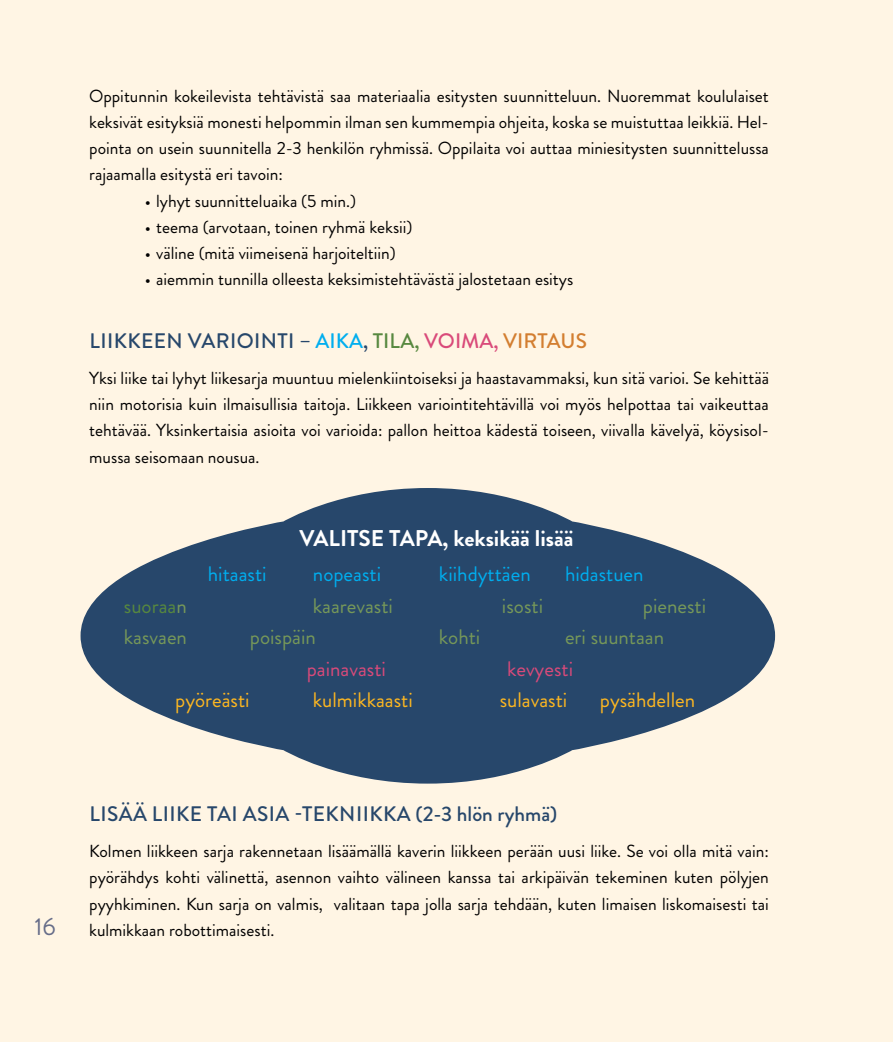
<style>
.page{position:relative;width:893px;height:1042px;background:#fff4e2}
.page>*{position:absolute;margin:0;border:0;box-sizing:border-box;transform-origin:0 0}
.t1{font:24.5px "Brandon Grotesque";color:#666d89}
.t2{font:700 22.75px "Brandon Grotesque";color:#fff}
.t3{font:21px "Brandon Grotesque";color:#769859}
.t4{font:500 21px "Brandon Grotesque";color:#27476b}
.t5{font:500 21px "Brandon Grotesque";letter-spacing:.02em;color:#27476b}
.t6{font:21px "Brandon Grotesque";color:#fdb721}
.t7{font:21px "Brandon Grotesque";color:#00aeef}
.t8{font:21px "Brandon Grotesque";color:#d94a7a}
.t9{font:21px "Brandon Grotesque";color:#57883f}
.t10{font:17.5px/26.2px "Brandon Grotesque";color:#000;text-align:justify}
.s1{color:#00aeef}
.s2{color:#57883f}
.s3{color:#d94a7a}
.s4{color:#d37e30}
.s5{color:#27476b}
.s6{color:#769859}
</style>
<div class="page">
<svg style="left:81px;top:488px;width:694px;height:296px;fill:#27476b"></svg>
<p class="t10" style="left:89px;top:83px;width:681px">Oppitunnin kokeilevista tehtävistä saa materiaalia esitysten suunnitteluun. Nuoremmat koululaiset keksivät esityksiä monesti helpommin ilman sen kummempia ohjeita, koska se muistuttaa leikkiä. Hel&shy;pointa on usein suunnitella 2-3 henkilön ryhmissä. Oppilaita voi auttaa miniesitysten suunnittelussa rajaamalla esitystä eri tavoin:</p>
<p class="t10" style="left:145px;top:188px;width:213px">• lyhyt suunnitteluaika (5 min.)</p>
<p class="t10" style="left:145px;top:214px;width:269px">• teema (arvotaan, toinen ryhmä keksii)</p>
<p class="t10" style="left:145px;top:240px;width:252px">• väline (mitä viimeisenä harjoiteltiin)</p>
<p class="t10" style="left:145px;top:266px;width:430px">• aiemmin tunnilla olleesta keksimistehtävästä jalostetaan esitys</p>
<p class="t4" style="left:89px;top:326px;width:499px">LIIKKEEN VARIOINTI – <span class="s1">AIKA</span>, <span class="s2">TILA,</span> <span class="s3">VOIMA,</span> <span class="s4">VIRTAUS</span></p>
<p class="t10" style="left:89px;top:365px;width:681px">Yksi liike tai lyhyt liikesarja muuntuu mielenkiintoiseksi ja haastavammaksi, kun sitä varioi. Se kehittää niin motorisia kuin ilmaisullisia taitoja. Liikkeen variointitehtävillä voi myös helpottaa tai vaikeuttaa tehtävää. Yksinkertaisia asioita voi varioida: pallon heittoa kädestä toiseen, viivalla kävelyä, köysisol&shy;mussa seisomaan nousua.</p>
<h2 class="t2" style="left:299px;top:522px;width:282px">VALITSE TAPA, keksikää lisää<span class="s5">!</span></h2>
<p class="t7" style="left:208px;top:560px;width:60px">hitaasti</p>
<p class="t7" style="left:313px;top:560px;width:70px">nopeasti</p>
<p class="t7" style="left:439px;top:560px;width:93px">kiihdyttäen</p>
<p class="t7" style="left:565px;top:560px;width:80px">hidastuen</p>
<p class="t9" style="left:124px;top:591px;width:64px">suoraa<span class="s6">n</span></p>
<p class="t3" style="left:313px;top:591px;width:82px">kaarevasti</p>
<p class="t3" style="left:502px;top:591px;width:43px">isosti</p>
<p class="t3" style="left:643px;top:591px;width:65px">pienesti</p>
<p class="t3" style="left:124px;top:623px;width:65px">kasvaen</p>
<p class="t3" style="left:250px;top:623px;width:67px">poispäin</p>
<p class="t3" style="left:439px;top:623px;width:43px">kohti</p>
<p class="t3" style="left:565px;top:623px;width:101px">eri suuntaan</p>
<p class="t8" style="left:307px;top:654px;width:81px">painavasti</p>
<p class="t8" style="left:507px;top:654px;width:67px">kevyesti</p>
<p class="t6" style="left:175px;top:686px;width:76px">pyöreästi</p>
<p class="t6" style="left:313px;top:686px;width:101px">kulmikkaasti</p>
<p class="t6" style="left:500px;top:686px;width:69px">sulavasti</p>
<p class="t6" style="left:600px;top:686px;width:97px">pysähdellen</p>
<h1 class="t1" style="left:34px;top:910px;width:23px">16</h1>
<p class="t5" style="left:89px;top:799px;width:469px">LISÄÄ LIIKE TAI ASIA -TEKNIIKKA (2-3 hlön ryhmä)</p>
<p class="t10" style="left:89px;top:838px;width:681px">Kolmen liikkeen sarja rakennetaan lisäämällä kaverin liikkeen perään uusi liike. Se voi olla mitä vain: pyörähdys kohti välinettä, asennon vaihto välineen kanssa tai arkipäivän tekeminen kuten pölyjen pyyhkiminen. Kun sarja on valmis, valitaan tapa jolla sarja tehdään, kuten limaisen liskomaisesti tai kulmikkaan robottimaisesti.</p>
</div>
